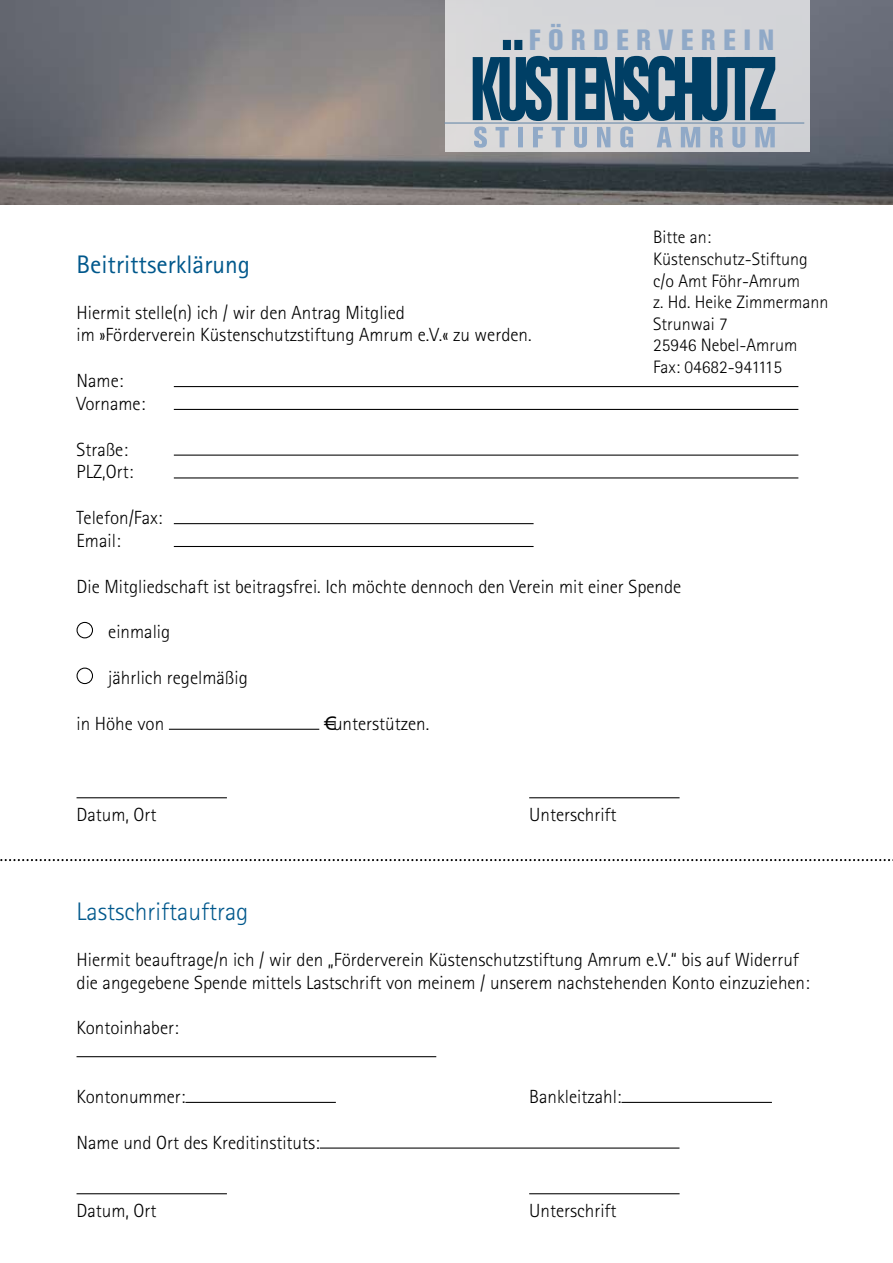
<style>
.page{position:relative;width:893px;height:1263px;background:#fff}
.page>*{position:absolute;margin:0;border:0;box-sizing:border-box;transform-origin:0 0}
.t1{font:800 condensed 28.95px "Akzidenz Grotesk BE";letter-spacing:.255em;color:#90a9c7}
.t2{font:25.35px "Rotis Sans Serif";color:#00588c}
.t3{font:300 25.35px "Rotis Sans Serif";color:#00588c}
.t4{font:300 19.05px/22.8px "Rotis Sans Serif";color:#000}
.t5{font:300 18px/21.6px "Rotis Sans Serif";color:#000}
</style>
<div class="page">
<img style="left:0;top:0;width:893px;height:204px">
<hr style="left:174px;top:386px;width:624px;height:1px;background:#000">
<hr style="left:174px;top:409px;width:624px;height:1px;background:#000">
<hr style="left:174px;top:455px;width:624px;height:1px;background:#000">
<hr style="left:174px;top:477px;width:624px;height:1px;background:#000">
<hr style="left:174px;top:523px;width:360px;height:1px;background:#000">
<hr style="left:174px;top:546px;width:360px;height:1px;background:#000">
<div style="left:77px;top:622px;width:16px;height:16px;border:1px solid #000;border-radius:50%"></div>
<div style="left:77px;top:668px;width:16px;height:16px;border:1px solid #000;border-radius:50%"></div>
<hr style="left:169px;top:729px;width:150px;height:1px;background:#000">
<hr style="left:77px;top:797px;width:150px;height:1px;background:#000">
<hr style="left:529px;top:797px;width:151px;height:1px;background:#000">
<hr style="left:77px;top:1056px;width:359px;height:1px;background:#000">
<hr style="left:185px;top:1102px;width:151px;height:1px;background:#000">
<hr style="left:621px;top:1102px;width:151px;height:1px;background:#000">
<hr style="left:320px;top:1147px;width:359px;height:1px;background:#000">
<hr style="left:77px;top:1193px;width:150px;height:1px;background:#000">
<hr style="left:529px;top:1193px;width:151px;height:1px;background:#000">
<div style="left:446px;top:0;width:364px;height:152px;background:#d4d5d8"></div>
<svg style="left:473px;top:40px;width:303px;height:81px"></svg>
<svg style="left:474px;top:127px;width:301px;height:21px"></svg>
<hr style="left:444px;top:122px;width:360px;height:2px;background:#7390ad">
<svg style="left:0;top:859px;width:893px;height:2px"></svg>
<h1 class="t1" style="left:529px;top:23px;width:247px">FÖRDERVEREIN</h1>
<p class="t5" style="left:653px;top:226px;width:177px">Bitte an:<br>Küstenschutz-Stiftung c/o Amt Föhr-Amrum<br>z. Hd. Heike Zimmermann<br>Strunwai 7<br>25946 Nebel-Amrum<br>Fax: 04682-941115</p>
<h2 class="t2" style="left:77px;top:249px;width:175px">Beitrittserklärung</h2>
<p class="t4" style="left:77px;top:301px;width:457px">Hiermit stelle(n) ich / wir den Antrag Mitglied<br>im »Förderverein Küstenschutzstiftung Amrum e.V.« zu werden.</p>
<p class="t4" style="left:77px;top:369px;width:70px">Name:<br>Vorname:</p>
<p class="t4" style="left:77px;top:438px;width:58px">Straße:<br>PLZ,Ort:</p>
<p class="t4" style="left:77px;top:506px;width:87px">Telefon/Fax:<br>Email:</p>
<p class="t4" style="left:77px;top:575px;width:606px">Die Mitgliedschaft ist beitragsfrei. Ich möchte dennoch den Verein mit einer Spende</p>
<p class="t4" style="left:108px;top:621px;width:64px">einmalig</p>
<p class="t4" style="left:108px;top:666px;width:141px">jährlich regelmäßig</p>
<p class="t4" style="left:77px;top:712px;width:89px">in Höhe von</p>
<p class="t4" style="left:324px;top:712px;width:107px">€ unterstützen.</p>
<p class="t4" style="left:77px;top:803px;width:82px">Datum, Ort</p>
<p class="t4" style="left:529px;top:803px;width:89px">Unterschrift</p>
<h2 class="t3" style="left:77px;top:897px;width:173px">Lastschriftauftrag</h2>
<p class="t4" style="left:77px;top:948px;width:735px">Hiermit beauftrage/n ich / wir den „Förderverein Küstenschutzstiftung Amrum e.V.“ bis auf Widerruf die angegebene Spende mittels Lastschrift von meinem / unserem nachstehenden Konto einzuziehen:</p>
<p class="t4" style="left:77px;top:1016px;width:104px">Kontoinhaber:</p>
<p class="t4" style="left:77px;top:1085px;width:110px">Kontonummer:</p>
<p class="t4" style="left:529px;top:1085px;width:94px">Bankleitzahl:</p>
<p class="t4" style="left:77px;top:1131px;width:245px">Name und Ort des Kreditinstituts:</p>
<p class="t4" style="left:77px;top:1199px;width:82px">Datum, Ort</p>
<p class="t4" style="left:529px;top:1199px;width:89px">Unterschrift</p>
</div>
